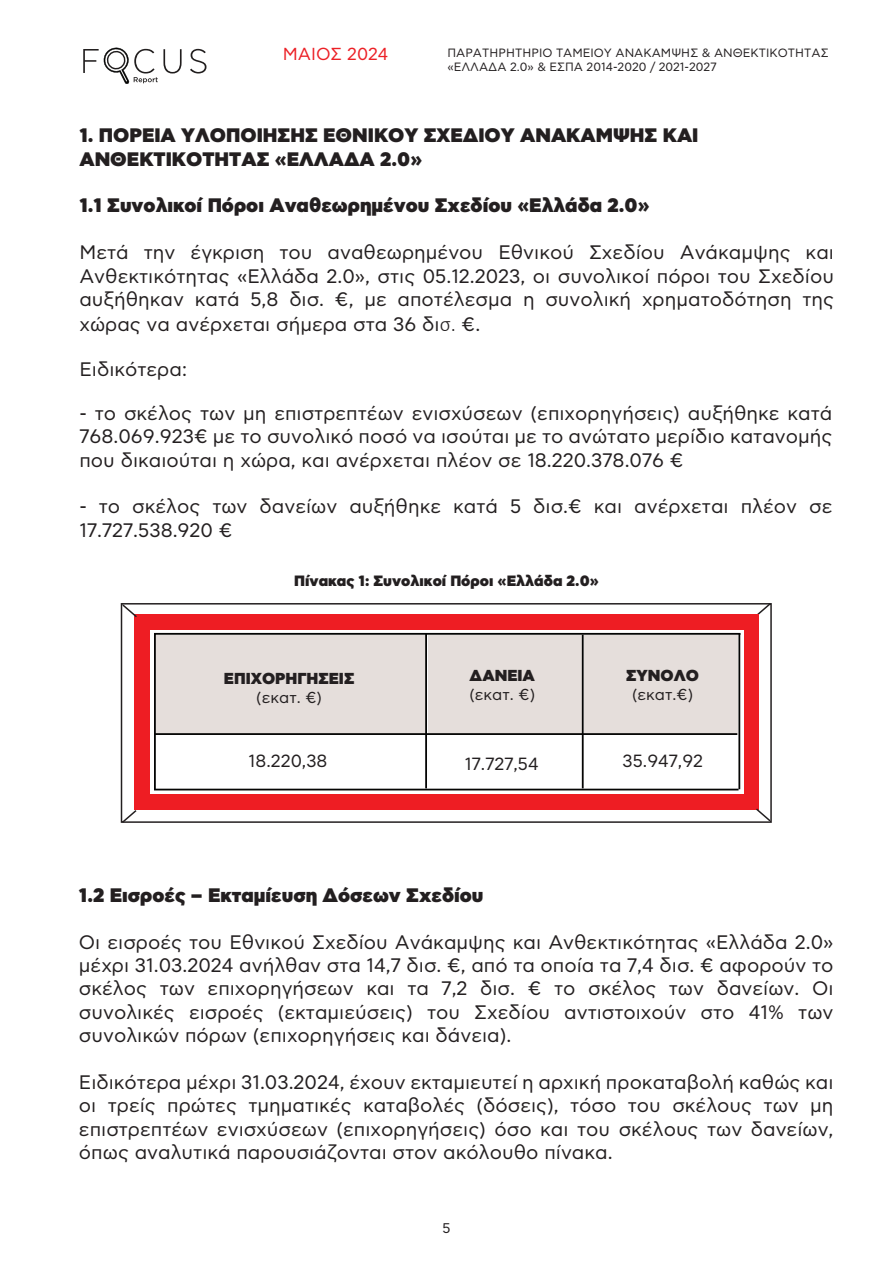
<style>
.page{position:relative;width:893px;height:1263px;background:#fff}
.page>*{position:absolute;margin:0;border:0;box-sizing:border-box;transform-origin:0 0}
.t1{font:19.5px/23.4px "CF Asty Std";color:#231f20;text-align:justify}
.t2{font:900 19.5px/23.4px "CF Asty Std";color:#231f20}
.t3{font:17.55px "CF Asty Std";color:#231f20}
.t4{font:17.4px "CF Asty Std";color:#ec2026}
.t5{font:900 15.9px "CF Asty Std";color:#231f20}
.t6{font:15.9px "CF Asty Std";color:#231f20}
.t7{font:900 15px "CF Asty Std";color:#231f20}
.t8{font:13.95px "CF Asty Std";color:#231f20}
.t9{font:12px/14.4px "CF Asty Std";color:#231f20}
.s1{font-family:"Calibri";font-weight:300;font-size:21px}
</style>
<div class="page">
<svg style="left:190px;top:49px;width:16px;height:25px"></svg>
<svg style="left:83px;top:47px;width:99px;height:37px"></svg>
<svg style="left:755px;top:606px;width:14px;height:9px"></svg>
<div style="left:121px;top:603px;width:651px;height:220px;border:2px solid #231f20"></div>
<div style="left:135px;top:615px;width:624px;height:195px;background:#ee1d23"></div>
<div style="left:150px;top:630px;width:594px;height:164px;background:#fff"></div>
<svg style="left:154px;top:632px;width:587px;height:159px"></svg>
<hr style="left:154px;top:733px;width:583px;height:2px;background:#050504">
<hr style="left:154px;top:789px;width:585px;height:1px;background:#050504">
<hr style="left:425px;top:634px;width:2px;height:154px;background:#050504">
<hr style="left:582px;top:635px;width:2px;height:153px;background:#050504">
<hr style="left:738px;top:634px;width:2px;height:155px;background:#050504">
<svg style="left:121px;top:603px;width:18px;height:16px"></svg>
<svg style="left:120px;top:808px;width:18px;height:15px"></svg>
<svg style="left:754px;top:807px;width:18px;height:16px"></svg>
<p class="t4" style="left:283px;top:44px;width:107px">ΜΑΙΟΣ 2024</p>
<p class="t9" style="left:447px;top:46px;width:383px">ΠΑΡΑΤΗΡΗΤΗΡΙΟ ΤΑΜΕΙΟΥ ΑΝΑΚΑΜΨΗΣ &amp; ΑΝΘΕΚΤΙΚΟΤΗΤΑΣ «ΕΛΛΑΔΑ 2.0» &amp; ΕΣΠΑ 2014-2020 / 2021-2027</p>
<p class="t2" style="left:79px;top:125px;width:620px">1. ΠΟΡΕΙΑ ΥΛΟΠΟΙΗΣΗΣ ΕΘΝΙΚΟΥ ΣΧΕΔΙΟΥ ΑΝΑΚΑΜΨΗΣ ΚΑΙ<br>ΑΝΘΕΚΤΙΚΟΤΗΤΑΣ «ΕΛΛΑΔΑ 2.0»</p>
<p class="t2" style="left:79px;top:195px;width:572px">1.1 Συνολικοί Πόροι Αναθεωρημένου Σχεδίου «Ελλάδα 2.0»</p>
<p class="t1" style="left:79px;top:241px;width:756px;line-height:24px">Μετά την έγκριση του αναθεωρημένου Εθνικού Σχεδίου Ανάκαμψης και Ανθεκτικότητας «Ελλάδα 2.0», στις 05.12.2023, οι συνολικοί πόροι του Σχεδίου αυξήθηκαν κατά 5,8 δισ. €, με αποτέλεσμα η συνολική χρηματοδότηση της χώρας να ανέρχεται σήμερα στα 36 δι<span class="s1">σ.</span> €.</p>
<p class="t1" style="left:79px;top:358px;width:109px">Ειδικότερα:</p>
<p class="t1" style="left:79px;top:402px;width:754px">- το σκέλος των μη επιστρεπτέων ενισχύσεων (επιχορηγήσεις) αυξήθηκε κατά 768.069.923€ με το συνολικό ποσό να ισούται με το ανώτατο μερίδιο κατανομής που δικαιούται η χώρα, και ανέρχεται πλέον σε 18.220.378.076 €</p>
<p class="t1" style="left:79px;top:495px;width:754px">- το σκέλος των δανείων αυξήθηκε κατά 5 δισ.€ και ανέρχεται πλέον σε<br>17.727.538.920 €</p>
<p class="t7" style="left:294px;top:572px;width:306px">Πίνακας 1: Συνολικοί Πόροι «Ελλάδα 2.0»</p>
<p class="t5" style="left:224px;top:669px;width:132px">ΕΠΙΧΟΡΗΓΗΣΕΙΣ</p>
<p class="t6" style="left:256px;top:688px;width:67px">(εκατ. €)</p>
<p class="t5" style="left:470px;top:666px;width:67px">ΔΑΝΕΙΑ</p>
<p class="t6" style="left:469px;top:685px;width:67px">(εκατ. €)</p>
<p class="t5" style="left:626px;top:666px;width:74px">ΣΥΝΟΛΟ</p>
<p class="t6" style="left:632px;top:686px;width:63px">(εκατ.€)</p>
<p class="t3" style="left:249px;top:751px;width:80px">18.220,38</p>
<p class="t3" style="left:465px;top:754px;width:75px">17.727,54</p>
<p class="t3" style="left:623px;top:751px;width:82px">35.947,92</p>
<p class="t2" style="left:79px;top:884px;width:406px">1.2 Εισροές – Εκταμίευση Δόσεων Σχεδίου</p>
<p class="t1" style="left:79px;top:931px;width:756px">Οι εισροές του Εθνικού Σχεδίου Ανάκαμψης και Ανθεκτικότητας «Ελλάδα 2.0» μέχρι 31.03.2024 ανήλθαν στα 14,7 δισ. €, από τα οποία τα 7,4 δισ. € αφορούν το σκέλος των επιχορηγήσεων και τα 7,2 δισ. € το σκέλος των δανείων. Οι συνολικές εισροές (εκταμιεύσεις) του Σχεδίου αντιστοιχούν στο 41% των συνολικών πόρων (επιχορηγήσεις και δάνεια).</p>
<p class="t1" style="left:79px;top:1071px;width:756px">Ειδικότερα μέχρι 31.03.2024, έχουν εκταμιευτεί η αρχική προκαταβολή καθώς και οι τρείς πρώτες τμηματικές καταβολές (δόσεις), τόσο του σκέλους των μη επιστρεπτέων ενισχύσεων (επιχορηγήσεις) όσο και του σκέλους των δανείων, όπως αναλυτικά παρουσιάζονται στον ακόλουθο πίνακα.</p>
<p class="t8" style="left:442px;top:1220px;width:10px">5</p>
</div>
